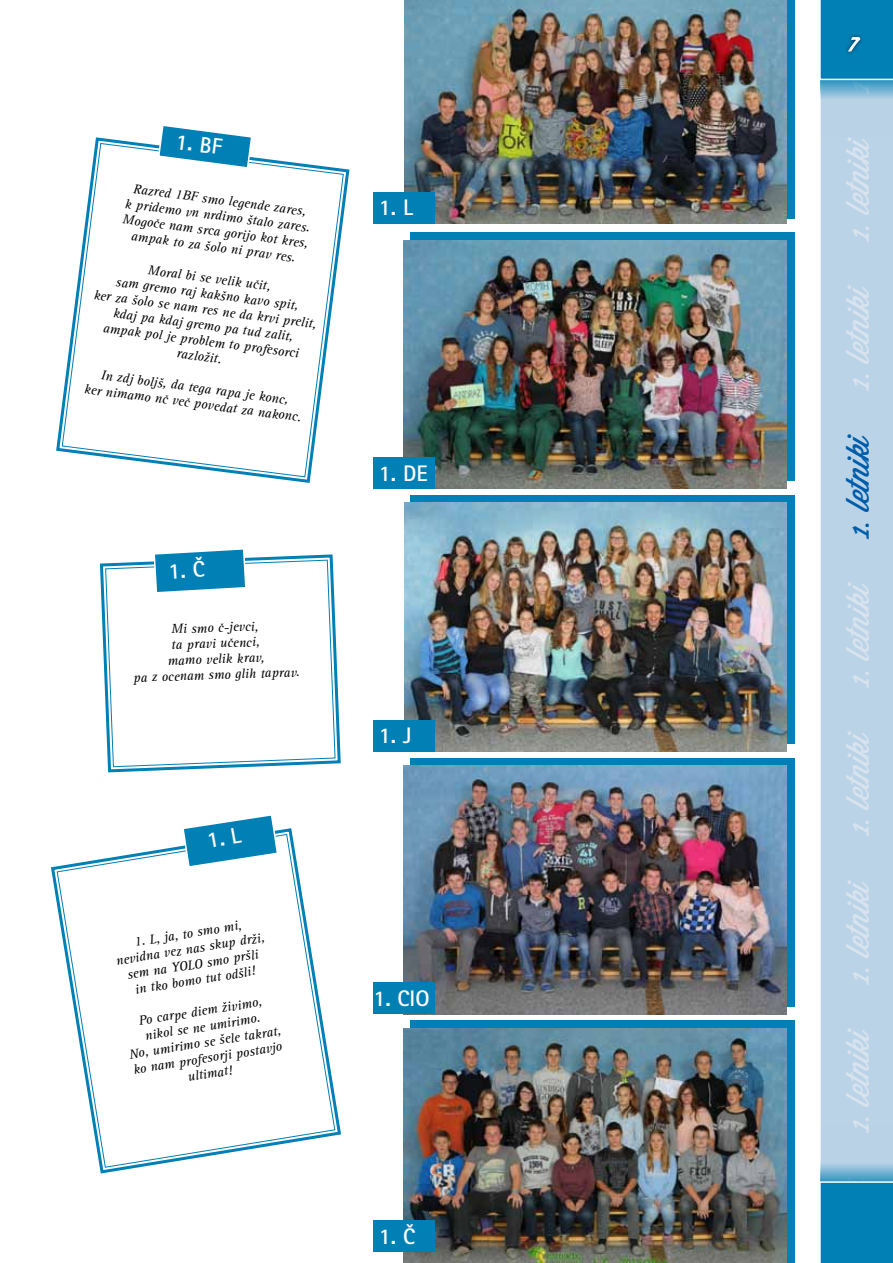
<style>
.page{position:relative;width:893px;height:1263px;background:#fff}
.page>*{position:absolute;margin:0;border:0;box-sizing:border-box;transform-origin:0 0}
.t1{font:31.5px "Wisdom Script AI";color:#d7e3ef}
.t2{font:31.5px "Wisdom Script AI";color:#005daa}
.t3{font:700 22.5px "Rotis Sans Serif M";color:#fff}
.t4{font:21px "Wisdom Script AI";color:#fff}
.t5{font:italic 13.5px/15.8px "Rotis Serif M";color:#000;text-align:center}
</style>
<div class="page">
<div style="left:820px;top:81px;width:73px;height:1099px;background:#bbd3e6"></div>
<svg style="left:821px;top:81px;width:72px;height:56px;fill:#bad2e5"></svg>
<svg style="left:821px;top:1124px;width:72px;height:56px;fill:#bad2e5"></svg>
<div style="left:820px;top:1180px;width:73px;height:83px;background:#0080b5"></div>
<svg style="left:820px;top:0;width:73px;height:81px"></svg>
<div style="left:411px;top:232px;width:384px;height:249px;background:#0080b5"></div>
<div style="left:411px;top:495px;width:384px;height:249px;background:#0080b5"></div>
<div style="left:411px;top:758px;width:384px;height:248px;background:#0080b5"></div>
<div style="left:411px;top:1020px;width:384px;height:243px;background:#0080b5"></div>
<div style="left:411px;top:0;width:384px;height:218px;background:#0080b5"></div>
<img style="left:404px;top:240px;width:382px;height:249px">
<img style="left:404px;top:503px;width:383px;height:249px">
<img style="left:404px;top:0;width:383px;height:224px">
<img style="left:404px;top:1028px;width:382px;height:235px">
<img style="left:404px;top:765px;width:383px;height:249px">
<svg style="left:56px;top:137px;width:294px;height:346px"></svg>
<svg style="left:61px;top:142px;width:283px;height:336px"></svg>
<svg style="left:157px;top:126px;width:96px;height:44px"></svg>
<svg style="left:100px;top:554px;width:241px;height:210px"></svg>
<svg style="left:105px;top:559px;width:231px;height:214px"></svg>
<svg style="left:56px;top:833px;width:280px;height:335px"></svg>
<div style="left:373px;top:192px;width:62px;height:32px;background:#0080b5"></div>
<div style="left:373px;top:457px;width:62px;height:32px;background:#0080b5"></div>
<div style="left:373px;top:720px;width:62px;height:32px;background:#0080b5"></div>
<div style="left:373px;top:982px;width:62px;height:32px;background:#0080b5"></div>
<div style="left:373px;top:1220px;width:62px;height:32px;background:#0080b5"></div>
<svg style="left:153px;top:549px;width:94px;height:45px"></svg>
<svg style="left:181px;top:815px;width:98px;height:54px"></svg>
<h2 class="t3" style="left:178px;top:127px;width:48px;rotate:8deg">1. BF</h2>
<p class="t5" style="left:127px;top:181px;width:188px;rotate:7deg">Razred 1BF smo legende zares,<br>k pridemo vn nrdimo štalo zares.<br>MogoËe nam srca gorijo kot kres, ampak to za šolo ni prav res.</p>
<p class="t5" style="left:99px;top:257px;width:226px;rotate:7deg">Moral bi se velik uËit,<br>sam gremo raj kakšno kavo spit,<br>ker za šolo se nam res ne da krvi prelit, kdaj pa kdaj gremo pa tud zalit,<br>ampak pol je problem to profesorci razložit.</p>
<p class="t5" style="left:87px;top:366px;width:220px;rotate:7deg">In zdj boljš, da tega rapa je konc,<br>ker nimamo nË veË povedat za nakonc.</p>
<p class="t5" style="left:131px;top:623px;width:168px;rotate:-2deg">Mi smo Ë-jevci,<br>ta pravi uËenci,<br>mamo velik krav,<br>pa z ocenam smo glih taprav.</p>
<h2 class="t3" style="left:379px;top:193px;width:36px">1. L</h2>
<h2 class="t3" style="left:379px;top:459px;width:50px">1. DE</h2>
<h2 class="t3" style="left:379px;top:721px;width:34px">1. J</h2>
<p class="t5" style="left:113px;top:938px;width:152px;rotate:-9deg">1. L, ja, to smo mi, nevidna vez nas skup drži, sem na YOLO smo pršli<br>in tko bomo tut odšli!</p>
<p class="t5" style="left:123px;top:1016px;width:155px;rotate:-9deg">Po carpe diem živimo, nikol se ne umirimo.<br>No, umirimo se šele takrat, ko nam profesorji postavjo ultimat!</p>
<h2 class="t3" style="left:373px;top:984px;width:58px">1. CIO</h2>
<h2 class="t3" style="left:379px;top:1222px;width:38px">1. »</h2>
<h3 class="t4" style="left:850px;top:24px;width:10px">7</h3>
<h1 class="t1" style="left:833px;top:240px;width:107px;rotate:-90deg">1. letniki</h1>
<h1 class="t1" style="left:833px;top:389px;width:107px;rotate:-90deg">1. letniki</h1>
<h1 class="t2" style="left:833px;top:537px;width:107px;rotate:-90deg">1. letniki</h1>
<h1 class="t1" style="left:833px;top:686px;width:107px;rotate:-90deg">1. letniki</h1>
<h1 class="t1" style="left:833px;top:834px;width:107px;rotate:-90deg">1. letniki</h1>
<h1 class="t1" style="left:833px;top:983px;width:107px;rotate:-90deg">1. letniki</h1>
<h1 class="t1" style="left:833px;top:1131px;width:107px;rotate:-90deg">1. letniki</h1>
</div>
